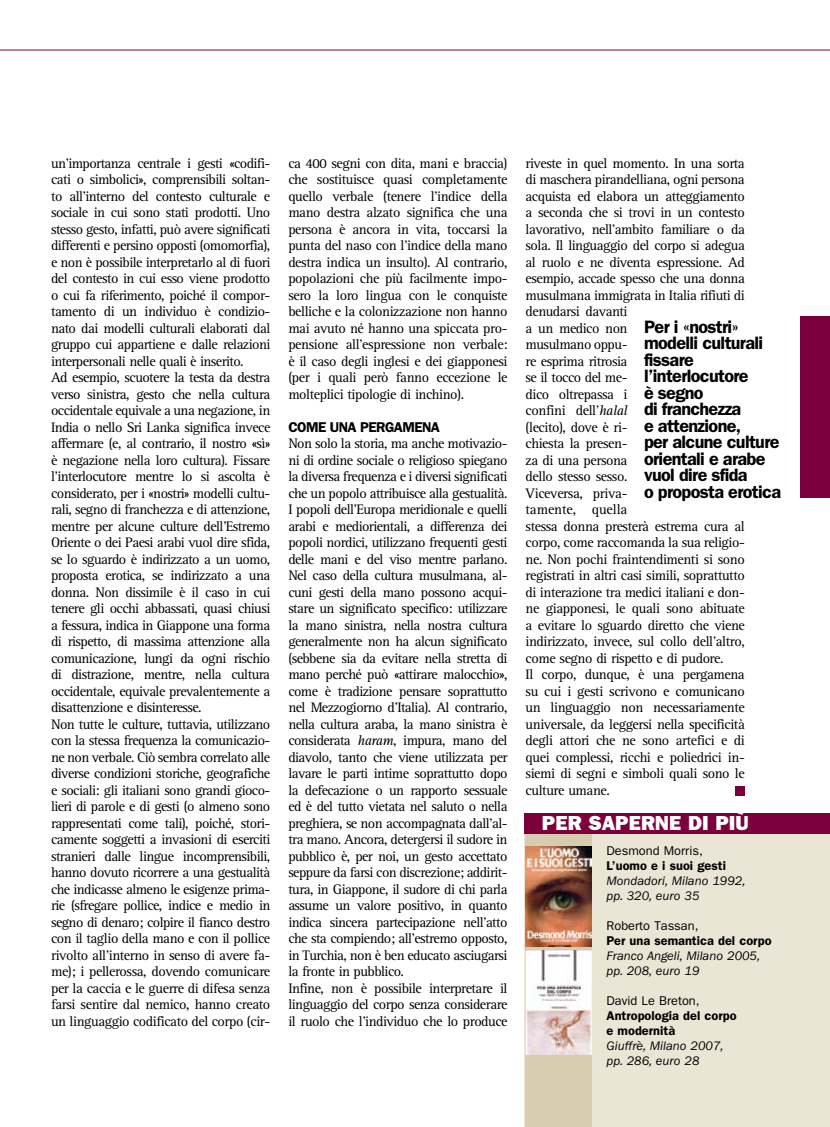
<style>
.page{position:relative;width:830px;height:1127px;background:#fff}
.page>*{position:absolute;margin:0;border:0;box-sizing:border-box;transform-origin:0 0}
.t1{font:20.4px "ITC Franklin Gothic Std Hvy";color:#fff}
.t2{font:600 18px/16.5px "ITC Franklin Gothic Std";letter-spacing:-.035em;color:#000}
.t3{font:14.25px/16.5px "Rotis Serif";letter-spacing:-.04em;color:#000}
.t4{font:600 14.25px "ITC Franklin Gothic Std";letter-spacing:-.04em;color:#000}
.t5{font:italic 12.75px/15px "ITC Franklin Gothic Std";color:#000}
.t6{font:600 12.75px/15px "ITC Franklin Gothic Std";color:#000}
.t7{font:12.75px "ITC Franklin Gothic Std";color:#000}
.s1{font-style:italic}
</style>
<div class="page">
<hr style="left:0;top:50px;width:829px;height:1px;background:#7b003b">
<div style="left:800px;top:316px;width:29px;height:181px;background:#7b003b"></div>
<div style="left:735px;top:786px;width:9px;height:10px;background:#7b003b"></div>
<div style="left:524px;top:815px;width:305px;height:312px;background:#ebe5d6"></div>
<div style="left:524px;top:819px;width:67px;height:308px;background:#d7ccb0"></div>
<img style="left:524px;top:846px;width:67px;height:100px">
<div style="left:524px;top:813px;width:305px;height:20px;background:#7b003b"></div>
<img style="left:524px;top:950px;width:67px;height:104px">
<p class="t3" style="left:51px;top:155px;width:221px">un’importanza centrale i gesti «codifi&shy;cati o simbolici», comprensibili soltan&shy;to all’interno del contesto culturale e sociale in cui sono stati prodotti. Uno stesso gesto, infatti, può avere significati differenti e persino opposti (omomorfia), e non è possibile interpretarlo al di fuori del contesto in cui esso viene prodotto o cui fa riferimento, poiché il compor&shy;tamento di un individuo è condizio&shy;nato dai modelli culturali elaborati dal gruppo cui appartiene e dalle relazioni interpersonali nelle quali è inserito.<br>Ad esempio, scuotere la testa da destra verso sinistra, gesto che nella cultura occidentale equivale a una negazione, in India o nello Sri Lanka significa invece affermare (e, al contrario, il nostro «sì» è negazione nella loro cultura). Fissare l’interlocutore mentre lo si ascolta è considerato, per i «nostri» modelli cultu&shy;rali, segno di franchezza e di attenzione, mentre per alcune culture dell’Estremo Oriente o dei Paesi arabi vuol dire sfida, se lo sguardo è indirizzato a un uomo, proposta erotica, se indirizzato a una donna. Non dissimile è il caso in cui tenere gli occhi abbassati, quasi chiusi a fessura, indica in Giappone una forma di rispetto, di massima attenzione alla comunicazione, lungi da ogni rischio di distrazione, mentre, nella cultura occidentale, equivale prevalentemente a disattenzione e disinteresse.<br>Non tutte le culture, tuttavia, utilizzano con la stessa frequenza la comunicazio&shy;ne non verbale. Ciò sembra correlato alle diverse condizioni storiche, geografiche e sociali: gli italiani sono grandi gioco&shy;lieri di parole e di gesti (o almeno sono rappresentati come tali), poiché, stori&shy;camente soggetti a invasioni di eserciti stranieri dalle lingue incomprensibili, hanno dovuto ricorrere a una gestualità che indicasse almeno le esigenze prima&shy;rie (sfregare pollice, indice e medio in segno di denaro; colpire il fianco destro con il taglio della mano e con il pollice rivolto all’interno in senso di avere fa&shy;me); i pellerossa, dovendo comunicare per la caccia e le guerre di difesa senza farsi sentire dal nemico, hanno creato un linguaggio codificato del corpo (cir-</p>
<p class="t3" style="left:288px;top:155px;width:221px;text-align:justify">ca 400 segni con dita, mani e braccia) che sostituisce quasi completamente quello verbale (tenere l’indice della mano destra alzato significa che una persona è ancora in vita, toccarsi la punta del naso con l’indice della mano destra indica un insulto). Al contrario, popolazioni che più facilmente impo&shy;sero la loro lingua con le conquiste belliche e la colonizzazione non hanno mai avuto né hanno una spiccata pro&shy;pensione all’espressione non verbale: è il caso degli inglesi e dei giapponesi (per i quali però fanno eccezione le molteplici tipologie di inchino).</p>
<p class="t4" style="left:288px;top:418px;width:153px">COME UNA PERGAMENA</p>
<p class="t3" style="left:288px;top:436px;width:221px">Non solo la storia, ma anche motivazio&shy;ni di ordine sociale o religioso spiegano la diversa frequenza e i diversi significati che un popolo attribuisce alla gestualità.<br>I popoli dell’Europa meridionale e quelli arabi e mediorientali, a differenza dei popoli nordici, utilizzano frequenti gesti delle mani e del viso mentre parlano.<br>Nel caso della cultura musulmana, al&shy;cuni gesti della mano possono acqui&shy;stare un significato specifico: utilizzare la mano sinistra, nella nostra cultura generalmente non ha alcun significato (sebbene sia da evitare nella stretta di mano perché può «attirare malocchio», come è tradizione pensare soprattutto nel Mezzogiorno d’Italia). Al contrario, nella cultura araba, la mano sinistra è considerata <span class="s1">haram</span>, impura, mano del diavolo, tanto che viene utilizzata per lavare le parti intime soprattutto dopo la defecazione o un rapporto sessuale ed è del tutto vietata nel saluto o nella preghiera, se non accompagnata dall’al&shy;tra mano. Ancora, detergersi il sudore in pubblico è, per noi, un gesto accettato seppure da farsi con discrezione; addirit&shy;tura, in Giappone, il sudore di chi parla assume un valore positivo, in quanto indica sincera partecipazione nell’atto che sta compiendo; all’estremo opposto, in Turchia, non è ben educato asciugarsi la fronte in pubblico.<br>Infine, non è possibile interpretare il linguaggio del corpo senza considerare il ruolo che l’individuo che lo produce</p>
<p class="t3" style="left:525px;top:155px;width:221px">riveste in quel momento. In una sorta di maschera pirandelliana, ogni persona acquista ed elabora un atteggiamento a seconda che si trovi in un contesto lavorativo, nell’ambito familiare o da sola. Il linguaggio del corpo si adegua al ruolo e ne diventa espressione. Ad esempio, accade spesso che una donna musulmana immigrata in Italia rifiuti di denudarsi davanti<br>a un medico non<br>musulmano oppu-<br>re esprima ritrosia<br>se il tocco del me-<br>dico oltrepassa i<br>confini dell’<span class="s1">halal<br></span>(lecito), dove è ri-<br>chiesta la presen-<br>za di una persona<br>dello stesso sesso.<br>Viceversa, priva-<br>tamente, quella<br>stessa donna presterà estrema cura al corpo, come raccomanda la sua religio&shy;ne. Non pochi fraintendimenti si sono registrati in altri casi simili, soprattutto di interazione tra medici italiani e don&shy;ne giapponesi, le quali sono abituate a evitare lo sguardo diretto che viene indirizzato, invece, sul collo dell’altro, come segno di rispetto e di pudore.<br>Il corpo, dunque, è una pergamena su cui i gesti scrivono e comunicano un linguaggio non necessariamente universale, da leggersi nella specificità degli attori che ne sono artefici e di quei complessi, ricchi e poliedrici in&shy;siemi di segni e simboli quali sono le culture umane.</p>
<p class="t2" style="left:643px;top:318px;width:138px">Per i «nostri» modelli culturali fissare l’interlocutore<br>è segno<br>di franchezza<br>e attenzione,<br>per alcune culture orientali e arabe vuol dire sfida<br>o proposta erotica</p>
<h1 class="t1" style="left:541px;top:811px;width:208px">PER SAPERNE DI PIÙ</h1>
<p class="t7" style="left:606px;top:843px;width:98px">Desmond Morris,</p>
<p class="t6" style="left:606px;top:858px;width:121px">L’uomo e i suoi gesti</p>
<p class="t5" style="left:606px;top:873px;width:140px">Mondadori, Milano 1992, pp. 320, euro 35</p>
<p class="t7" style="left:606px;top:918px;width:93px">Roberto Tassan,</p>
<p class="t6" style="left:606px;top:933px;width:166px">Per una semantica del corpo</p>
<p class="t5" style="left:606px;top:948px;width:155px">Franco Angeli, Milano 2005, pp. 208, euro 19</p>
<p class="t7" style="left:606px;top:993px;width:95px">David Le Breton,</p>
<p class="t6" style="left:606px;top:1008px;width:131px">Antropologia del corpo e modernità</p>
<p class="t5" style="left:606px;top:1038px;width:119px">Giuffrè, Milano 2007, pp. 286, euro 28</p>
</div>
